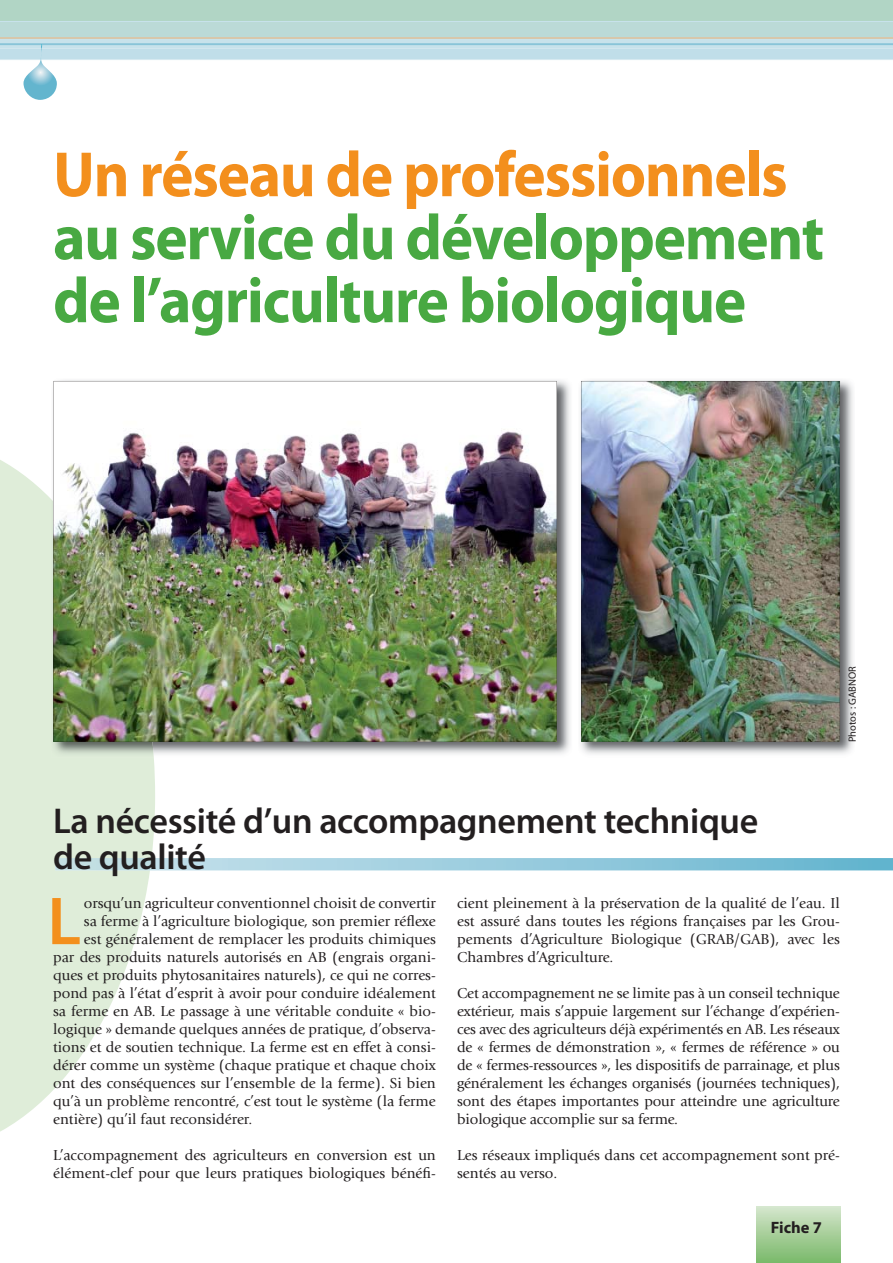
<style>
.page{position:relative;width:893px;height:1263px;background:#fff}
.page>*{position:absolute;margin:0;border:0;box-sizing:border-box;transform-origin:0 0}
.t1{font:600 68.4px "Myriad Pro";color:#f38f1d}
.t2{font:700 64.5px/63px "Myriad Pro";letter-spacing:-.02em;color:#48a942;scale:.95 1}
.t3{font:700 64.5px "Myriad Pro";letter-spacing:-.02em;color:#f38f1d;scale:.95 1}
.t4{font:600 36px/36px "Myriad Pro";letter-spacing:-.01em;color:#231f20}
.t5{font:700 16.5px "Myriad Pro";color:#231f20}
.t6{font:15px/18px "Giovanni";color:#231f20}
.t7{font:10.5px "Myriad Pro";color:#231f20}
</style>
<div class="page">
<div style="left:756px;top:1206px;width:84px;height:57px;background:linear-gradient(to bottom,#d6e6cd,#79b869)"></div>
<svg style="left:0;top:0;width:893px;height:43px;background:#c2dfe2"></svg>
<hr style="left:0;top:37px;width:893px;height:2px;background:#d7c7ab">
<div style="left:0;top:22px;width:893px;height:14px;background:#bbdad7"></div>
<div style="left:0;top:1px;width:893px;height:20px;background:#b1d5c5"></div>
<svg style="left:0;top:43px;width:893px;height:57px"></svg>
<svg style="left:0;top:460px;width:155px;height:672px;fill:#dfedd9"></svg>
<svg style="left:55px;top:858px;width:838px;height:12px;background:#9accdd"></svg>
<img style="left:51px;top:380px;width:519px;height:377px">
<img style="left:51px;top:499px;width:103px;height:258px">
<img style="left:54px;top:381px;width:503px;height:360px">
<img style="left:580px;top:380px;width:273px;height:374px">
<img style="left:581px;top:381px;width:259px;height:360px">
<h2 class="t3" style="left:53px;top:150px;width:775px">Un réseau de professionnels</h2>
<h2 class="t2" style="left:53px;top:210px;width:813px">au service du développement de l’agriculture biologique</h2>
<p class="t7" style="left:848px;top:742px;width:77px;rotate:-90deg">Photos : GABNOR</p>
<h3 class="t4" style="left:53px;top:805px;width:707px">La nécessité d’un accompagnement technique de qualité</h3>
<h1 class="t1" style="left:47px;top:895px;width:35px">L</h1>
<p class="t6" style="left:84px;top:896px;width:353px">orsqu’un agriculteur conventionnel choisit de convertir</p>
<p class="t6" style="left:457px;top:896px;width:384px;text-align:justify">cient pleinement à la préservation de la qualité de l’eau. Il est assuré dans toutes les régions françaises par les Grou&shy;pements d’Agriculture Biologique (GRAB/GAB), avec les Chambres d’Agriculture.</p>
<p class="t6" style="left:457px;top:986px;width:384px;text-align:justify">Cet accompagnement ne se limite pas à un conseil technique extérieur, mais s’appuie largement sur l’échange d’expérien&shy;ces avec des agriculteurs déjà expérimentés en AB. Les réseaux de « fermes de démonstration », « fermes de référence » ou de « fermes-ressources », les dispositifs de parrainage, et plus généralement les échanges organisés (journées techniques), sont des étapes importantes pour atteindre une agriculture biologique accomplie sur sa ferme.</p>
<p class="t6" style="left:457px;top:1148px;width:384px">Les réseaux impliqués dans cet accompagnement sont pré&shy;sentés au verso.</p>
<p class="t6" style="left:84px;top:914px;width:353px">sa ferme à l’agriculture biologique, son premier réflexe</p>
<p class="t6" style="left:84px;top:932px;width:353px">est généralement de remplacer les produits chimiques</p>
<p class="t6" style="left:53px;top:950px;width:384px">par des produits naturels autorisés en AB (engrais organi-</p>
<p class="t6" style="left:53px;top:968px;width:384px">ques et produits phytosanitaires naturels), ce qui ne corres-</p>
<p class="t6" style="left:53px;top:986px;width:384px">pond pas à l’état d’esprit à avoir pour conduire idéalement</p>
<p class="t6" style="left:53px;top:1004px;width:384px">sa ferme en AB. Le passage à une véritable conduite « bio-</p>
<p class="t6" style="left:53px;top:1022px;width:384px">logique » demande quelques années de pratique, d’observa-</p>
<p class="t6" style="left:53px;top:1040px;width:384px">tions et de soutien technique. La ferme est en effet à consi-</p>
<p class="t6" style="left:53px;top:1058px;width:384px">dérer comme un système (chaque pratique et chaque choix</p>
<p class="t6" style="left:53px;top:1076px;width:384px">ont des conséquences sur l’ensemble de la ferme). Si bien</p>
<p class="t6" style="left:53px;top:1094px;width:384px">qu’à un problème rencontré, c’est tout le système (la ferme</p>
<p class="t6" style="left:53px;top:1112px;width:201px">entière) qu’il faut reconsidérer.</p>
<p class="t6" style="left:53px;top:1148px;width:384px">L’accompagnement des agriculteurs en conversion est un élément-clef pour que leurs pratiques biologiques bénéfi-</p>
<p class="t5" style="left:771px;top:1221px;width:53px">Fiche 7</p>
</div>
